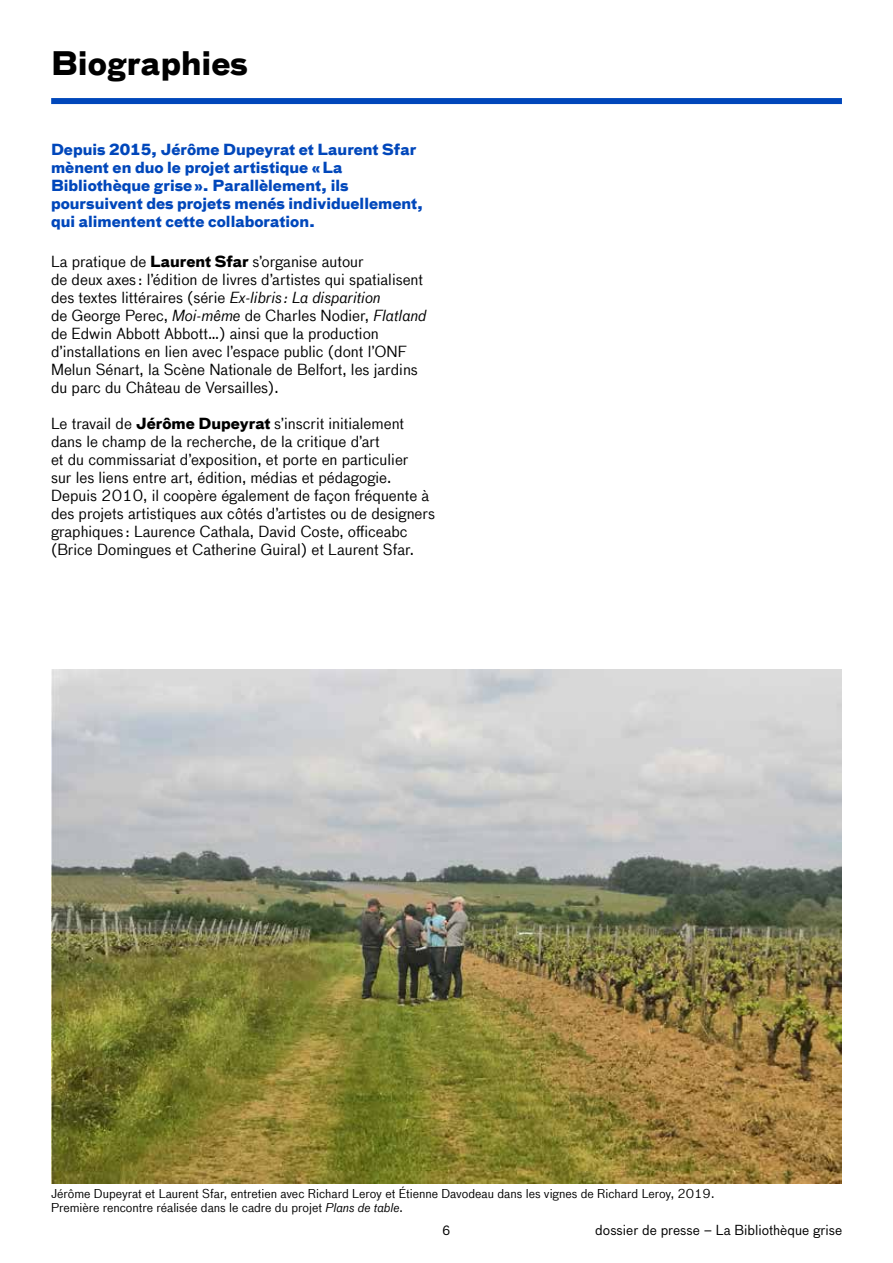
<style>
.page{position:relative;width:893px;height:1263px;background:#fff}
.page>*{position:absolute;margin:0;border:0;box-sizing:border-box;transform-origin:0 0}
.t1{font:700 31.5px "Bau";color:#000}
.t2{font:15px/18px "Bau Offc";color:#000}
.t3{font:700 15px/18px "Bau Offc";color:#0047bb}
.t4{font:13.5px "Bau";color:#000}
.t5{font:12px/14.4px "Bau Offc";color:#000}
.s1{font-weight:700}
.s2{font-style:italic}
</style>
<div class="page">
<div style="left:51px;top:98px;width:791px;height:6px;background:#0047bb"></div>
<img style="left:51px;top:670px;width:791px;height:513px">
<h1 class="t1" style="left:51px;top:42px;width:198px">Biographies</h1>
<p class="t3" style="left:51px;top:140px;width:374px">Depuis 2015, Jérôme Dupeyrat et Laurent Sfar mènent en duo le projet artistique «La Bibliothèque grise». Parallèlement, ils poursuivent des projets menés individuellement, qui alimentent cette collaboration.</p>
<p class="t2" style="left:51px;top:253px;width:377px">La pratique de <span class="s1">Laurent Sfar</span> s’organise autour<br>de deux axes : l’édition de livres d’artistes qui spatialisent des textes littéraires (série <span class="s2">Ex-libris : La disparition<br></span>de George Perec, <span class="s2">Moi-même</span> de Charles Nodier, <span class="s2">Flatland </span>de Edwin Abbott Abbott…) ainsi que la production d’installations en lien avec l’espace public (dont l’ONF Melun Sénart, la Scène Nationale de Belfort, les jardins du parc du Château de Versailles).</p>
<p class="t2" style="left:51px;top:415px;width:386px">Le travail de <span class="s1">Jérôme Dupeyrat</span> s’inscrit initialement dans le champ de la recherche, de la critique d’art<br>et du commissariat d’exposition, et porte en particulier<br>sur les liens entre art, édition, médias et pédagogie.<br>Depuis 2010, il coopère également de façon fréquente à des projets artistiques aux côtés d’artistes ou de designers graphiques : Laurence Cathala, David Coste, officeabc (Brice Domingues et Catherine Guiral) et Laurent Sfar.</p>
<p class="t5" style="left:51px;top:1186px;width:665px">Jérôme Dupeyrat et Laurent Sfar, entretien avec Richard Leroy et Étienne Davodeau dans les vignes de Richard Leroy, 2019.<br>Première rencontre réalisée dans le cadre du projet <span class="s2">Plans de table</span>.</p>
<p class="t4" style="left:443px;top:1222px;width:9px">6</p>
<p class="t4" style="left:595px;top:1222px;width:248px">dossier de presse – La Bibliothèque grise</p>
</div>
